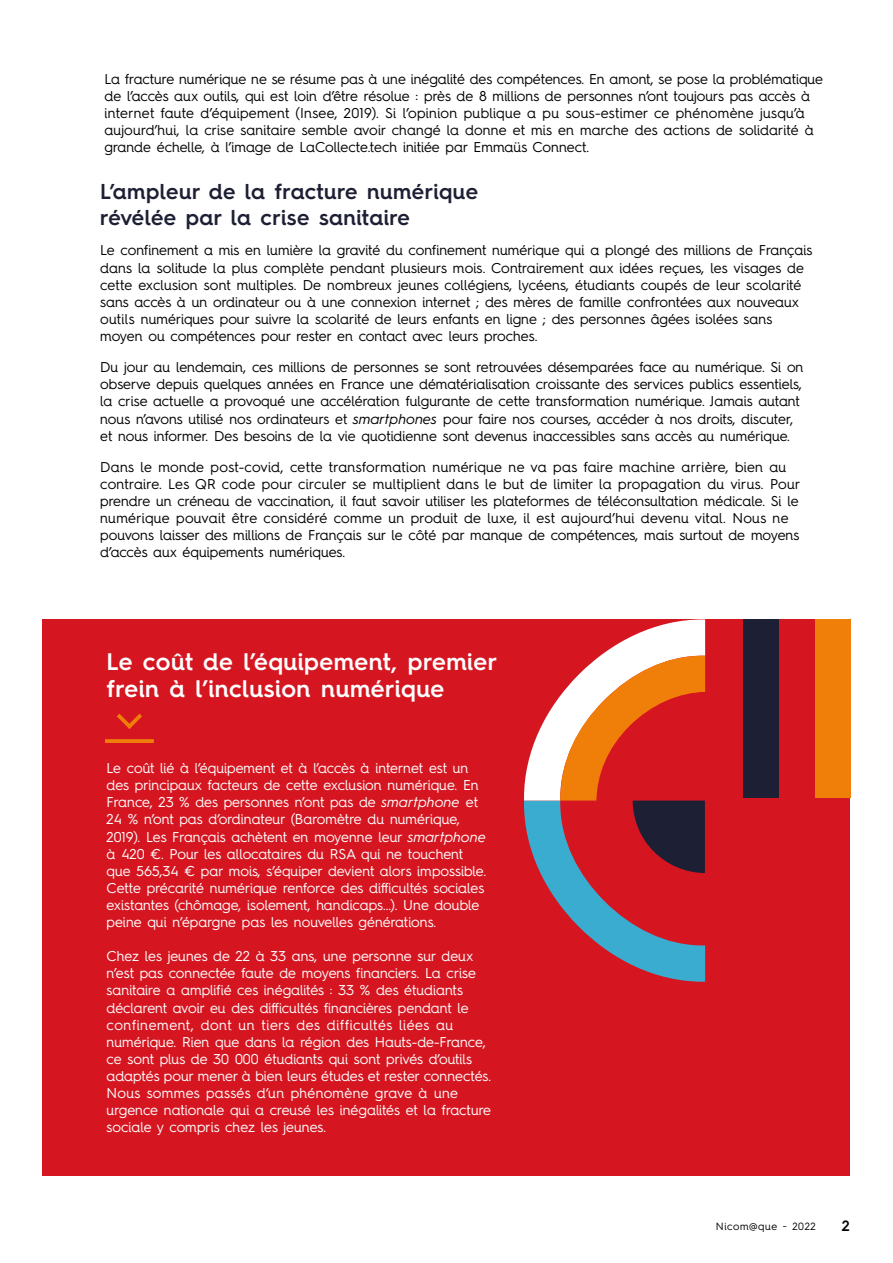
<style>
.page{position:relative;width:893px;height:1263px;background:#fff}
.page>*{position:absolute;margin:0;border:0;box-sizing:border-box;transform-origin:0 0}
.t1{font:600 24px/27px "Hurme Geometric Sans 4";letter-spacing:.02em;color:#fff}
.t2{font:600 21.6px "Hurme Geometric Sans 4";letter-spacing:.02em;color:#1d1f34}
.t3{font:600 15px "Hurme Geometric Sans 4";color:#000}
.t4{font:14.25px/17.1px "Hurme Geometric Sans 4";color:#000}
.t5{font:14.25px/17.1px "Hurme Geometric Sans 4";color:#fff}
.t6{font:14.25px "Hurme Geometric Sans 4";letter-spacing:.02em;color:#fff}
.t7{font:10.5px "Hurme Geometric Sans 4";letter-spacing:.06em;color:#000}
.s1{font-family:"Hurme Geometric Sans 1";font-style:italic}
</style>
<div class="page">
<div style="left:43px;top:619px;width:807px;height:557px;background:#d51621"></div>
<div style="left:743px;top:619px;width:36px;height:179px;background:#1d1f34"></div>
<div style="left:815px;top:619px;width:35px;height:179px;background:#f07f09"></div>
<svg style="left:524px;top:619px;width:181px;height:363px"></svg>
<hr style="left:105px;top:740px;width:48px;height:2px;background:#f07f09">
<svg style="left:117px;top:714px;width:25px;height:14px"></svg>
<p class="t4" style="left:105px;top:70px;width:720px">La fracture numérique ne se résume pas à une inégalité des compétences. En amont, se pose la problématique</p>
<p class="t4" style="left:105px;top:87px;width:707px">de l’accès aux outils, qui est loin d’être résolue : près de 8 millions de personnes n’ont toujours pas accès à internet faute d’équipement (Insee, 2019). Si l’opinion publique a pu sous-estimer ce phénomène jusqu’à</p>
<p class="t4" style="left:105px;top:121px;width:711px">aujourd’hui, la crise sanitaire semble avoir changé la donne et mis en marche des actions de solidarité à grande échelle, à l’image de LaCollecte.tech initiée par Emmaüs Connect.</p>
<p class="t2" style="left:100px;top:177px;width:379px">L’ampleur de la fracture numérique</p>
<p class="t2" style="left:100px;top:202px;width:311px">révélée par la crise sanitaire</p>
<p class="t4" style="left:100px;top:242px;width:714px">Le confinement a mis en lumière la gravité du confinement numérique qui a plongé des millions de Français</p>
<p class="t4" style="left:100px;top:259px;width:705px">dans la solitude la plus complète pendant plusieurs mois. Contrairement aux idées reçues, les visages de cette exclusion sont multiples. De nombreux jeunes collégiens, lycéens, étudiants coupés de leur scolarité sans accès à un ordinateur ou à une connexion internet ; des mères de famille confrontées aux nouveaux</p>
<p class="t4" style="left:100px;top:310px;width:674px">outils numériques pour suivre la scolarité de leurs enfants en ligne ; des personnes âgées isolées sans moyen ou compétences pour rester en contact avec leurs proches.</p>
<p class="t4" style="left:100px;top:358px;width:705px">Du jour au lendemain, ces millions de personnes se sont retrouvées désemparées face au numérique. Si on observe depuis quelques années en France une dématérialisation croissante des services publics essentiels, la crise actuelle a provoqué une accélération fulgurante de cette transformation numérique. Jamais autant nous n’avons utilisé nos ordinateurs et <span class="s1">smartphones</span> pour faire nos courses, accéder à nos droits, discuter,</p>
<p class="t4" style="left:100px;top:427px;width:691px">et nous informer. Des besoins de la vie quotidienne sont devenus inaccessibles sans accès au numérique.</p>
<p class="t4" style="left:100px;top:458px;width:701px">Dans le monde post-covid, cette transformation numérique ne va pas faire machine arrière, bien au contraire. Les QR code pour circuler se multiplient dans le but de limiter la propagation du virus. Pour prendre un créneau de vaccination, il faut savoir utiliser les plateformes de téléconsultation médicale. Si le numérique pouvait être considéré comme un produit de luxe, il est aujourd’hui devenu vital. Nous ne</p>
<p class="t4" style="left:100px;top:526px;width:701px">pouvons laisser des millions de Français sur le côté par manque de compétences, mais surtout de moyens d’accès aux équipements numériques.</p>
<p class="t1" style="left:107px;top:647px;width:392px">Le coût de l’équipement, premier frein à l’inclusion numérique</p>
<p class="t5" style="left:107px;top:759px;width:381px">Le coût lié à l’équipement et à l’accès à internet est un des principaux facteurs de cette exclusion numérique. En France, 23 % des personnes n’ont pas de <span class="s1">smartphone</span> et 24 % n’ont pas d’ordinateur (Baromètre du numérique, 2019). Les Français achètent en moyenne leur <span class="s1">smartphone </span>à 420 €. Pour les allocataires du RSA qui ne touchent que 565,34 € par mois, s’équiper devient alors impossible.<br>Cette précarité numérique renforce des difficultés sociales existantes (chômage, isolement, handicaps...). Une double peine qui n’épargne pas les nouvelles générations.</p>
<p class="t5" style="left:107px;top:947px;width:371px">Chez les jeunes de 22 à 33 ans, une personne sur deux n’est pas connectée faute de moyens financiers. La crise sanitaire a amplifié ces inégalités : 33 % des étudiants déclarent avoir eu des difficultés financières pendant le confinement, dont un tiers des difficultés liées au</p>
<p class="t5" style="left:107px;top:1033px;width:381px">numérique. Rien que dans la région des Hauts-de-France, ce sont plus de 30 000 étudiants qui sont privés d’outils</p>
<p class="t5" style="left:107px;top:1067px;width:386px">adaptés pour mener à bien leurs études et rester connectés.</p>
<p class="t6" style="left:107px;top:1083px;width:353px">Nous sommes passés d’un phénomène grave à une</p>
<p class="t5" style="left:107px;top:1101px;width:386px">urgence nationale qui a creusé les inégalités et la fracture sociale y compris chez les jeunes.</p>
<p class="t7" style="left:716px;top:1219px;width:101px">Nicom@que - 2022</p>
<p class="t3" style="left:842px;top:1215px;width:9px">2</p>
</div>
